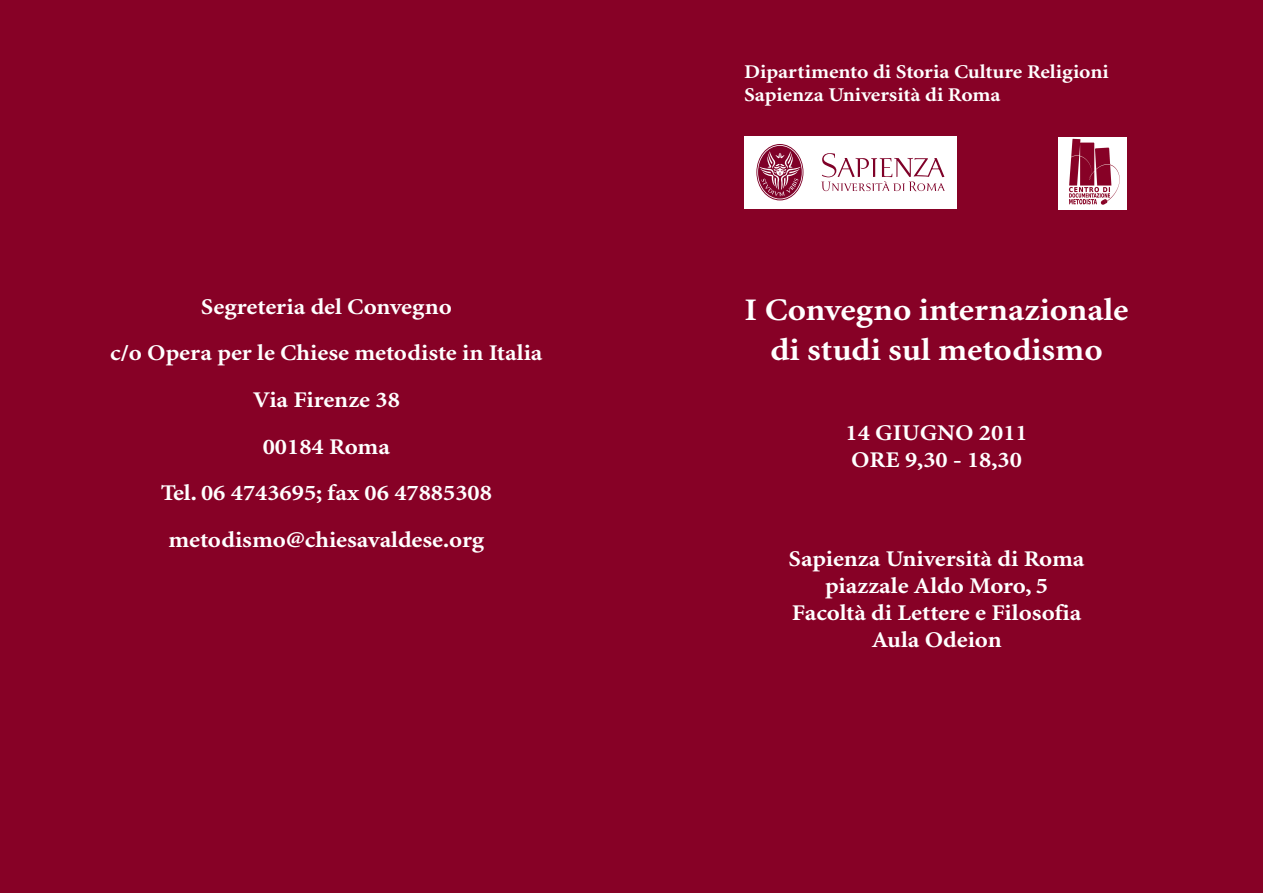
<style>
.page{position:relative;width:1263px;height:893px;background:#870126}
.page>*{position:absolute;margin:0;border:0;box-sizing:border-box;transform-origin:0 0}
.t1{font:31.5px/39.9px "Adobe Corp ID Minion Bd 11";color:#fff;text-align:center;scale:1.1 1}
.t2{font:22.5px/46.7px "Adobe Corp ID Minion Bd 11";color:#fff;text-align:center;scale:1.1 1}
.t3{font:19.5px/23.4px "Adobe Corp ID Minion Bd 11";color:#fff;scale:1.1 1}
</style>
<div class="page">
<div style="left:744px;top:136px;width:213px;height:72px;background:#fff"></div>
<svg style="left:757px;top:145px;width:45px;height:54px"></svg>
<svg style="left:821px;top:153px;width:123px;height:38px"></svg>
<div style="left:1059px;top:137px;width:68px;height:72px;background:#fff"></div>
<img style="left:1069px;top:138px;width:51px;height:67px">
<p class="t3" style="left:744px;top:61px;width:333px">Dipartimento di Storia Culture Religioni<br>Sapienza Università di Roma</p>
<p class="t2" style="left:110px;top:285px;width:395px">Segreteria del Convegno<br>c/o Opera per le Chiese metodiste in Italia<br>Via Firenze 38<br>00184 Roma<br>Tel. 06 4743695; fax 06 47885308 metodismo@chiesavaldese.org</p>
<h1 class="t1" style="left:745px;top:293px;width:351px">I Convegno internazionale di studi sul metodismo</h1>
<p class="t2" style="left:845px;top:421px;width:167px;line-height:27px;text-align:left">14 GIUGNO 2011<br>ORE 9,30 - 18,30</p>
<p class="t2" style="left:789px;top:547px;width:271px;line-height:27px">Sapienza Università di Roma piazzale Aldo Moro, 5<br>Facoltà di Lettere e Filosofia<br>Aula Odeion</p>
</div>
